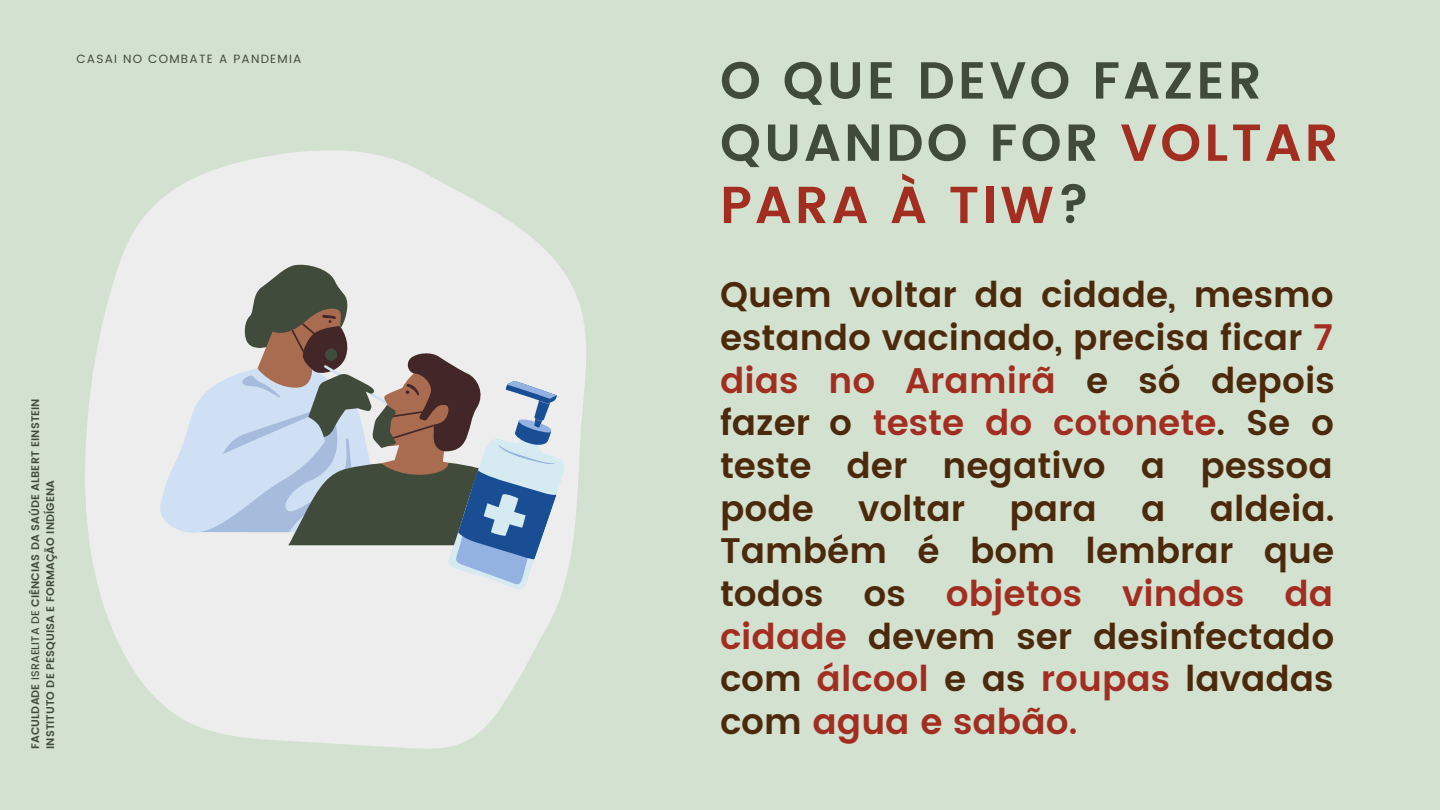
<style>
.page{position:relative;width:1440px;height:810px;background:#d3e2d0}
.page>*{position:absolute;margin:0;border:0;box-sizing:border-box;transform-origin:0 0}
.t1{font:600 52px/62.2px "Poppins";letter-spacing:.06em;color:#414b3b}
.t2{font:600 35.5px/42.6px "Poppins";color:#4c290a;text-align:justify}
.t3{font:12px "Poppins";letter-spacing:.105em;color:#414b3b}
.t4{font:600 11px "Poppins";letter-spacing:.01em;color:#414b3b}
.s1{font-weight:500}
.s2{color:#a22e21}
</style>
<div class="page">
<svg style="left:85px;top:150px;width:492px;height:599px;fill:#ededed"></svg>
<svg style="left:244px;top:265px;width:272px;height:33px;background:#c5c7c3"></svg>
<svg style="left:158px;top:298px;width:428px;height:294px;background:#b6babe"></svg>
<p class="t3" style="left:76px;top:52px;width:227px">CASAI NO COMBATE A PANDEMIA</p>
<p class="t4" style="left:29px;top:749px;width:352px;rotate:-90deg">FACULDADE <span class="s1">ISRAELITA DE</span> CIÊNCIAS DA SAÚDE ALBERT EINSTEIN</p>
<p class="t4" style="left:44px;top:749px;width:271px;rotate:-90deg">INSTITUTO DE PESQUISA E FORMAÇÃO INDÍGENA</p>
<p class="t1" style="left:720px;top:50px;width:620px">O QUE DEVO FAZER<br>QUANDO FOR <span class="s2">VOLTAR<br>PARA À TIW</span>?</p>
<p class="t2" style="left:720px;top:274px;width:616px">Quem voltar da cidade, mesmo estando vacinado, precisa ficar <span class="s2">7 dias no Aramirã</span> e só depois fazer o <span class="s2">teste do cotonete</span>. Se o teste der negativo a pessoa pode voltar para a aldeia.<br>Também é bom lembrar que todos os <span class="s2">objetos vindos da cidade</span> devem ser desinfectado com <span class="s2">álcool</span> e as <span class="s2">roupas</span> lavadas com <span class="s2">agua e sabão.</span></p>
</div>
